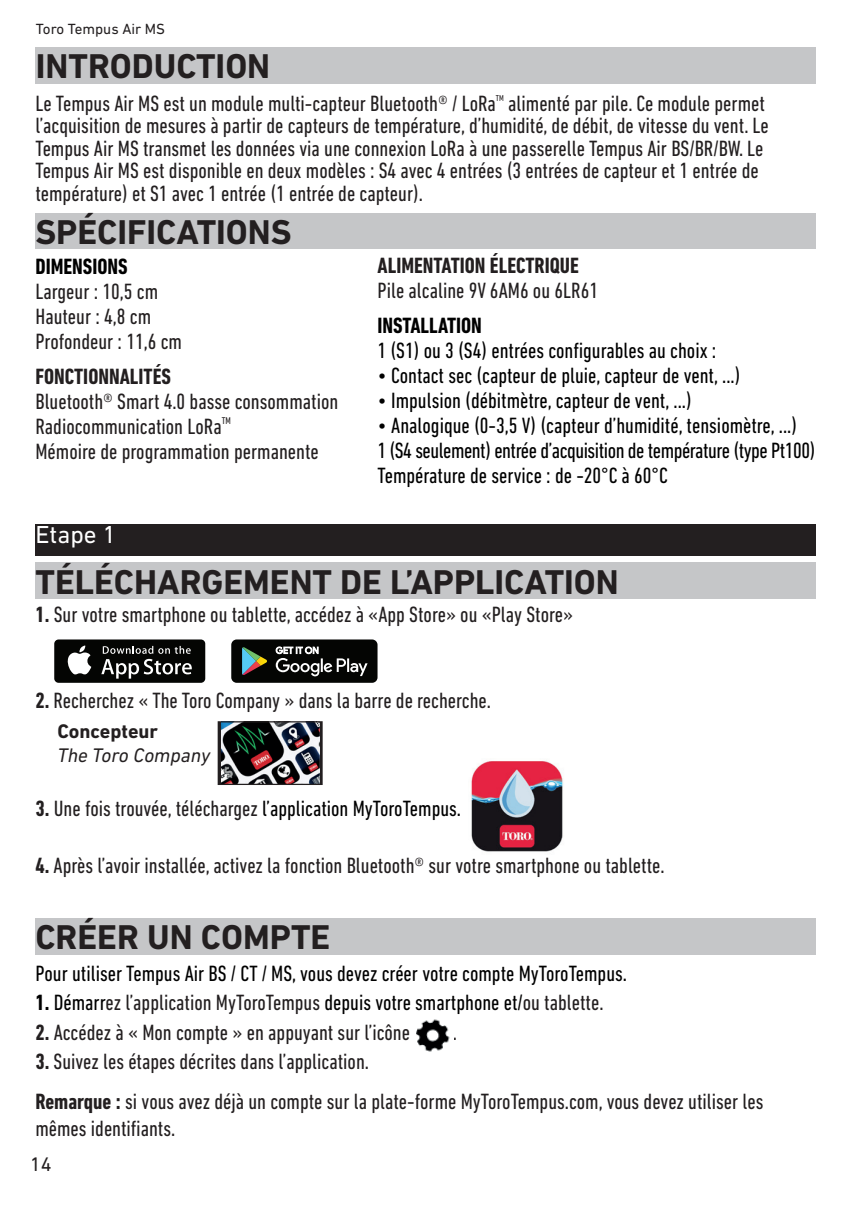
<style>
.page{position:relative;width:851px;height:1205px;background:#fff}
.page>*{position:absolute;margin:0;border:0;box-sizing:border-box;transform-origin:0 0}
.t1{font:700 35px "DIN Next LT Pro";color:#231f20}
.t2{font:25px "DIN Next LT Pro";color:#fff}
.t3{font:condensed 22.5px/22.5px "DIN Next LT Pro";color:#231f20}
.t4{font:condensed 22.5px/25px "DIN Next LT Pro";color:#000}
.t5{font:700 condensed 22.5px "DIN Next LT Pro";color:#231f20}
.t6{font:700 condensed 22.5px "DIN Next LT Pro";color:#000}
.t7{font:italic 20px "DIN Next LT Pro";color:#231f20}
.t8{font:700 20px "DIN Next LT Pro";color:#231f20}
.t9{font:20px "DIN Next LT Pro";color:#231f20}
.t10{font:15px "DIN Next LT Pro";color:#231f20}
.t11{font:condensed 10px "DIN Next LT Pro";color:#231f20}
.t12{font:condensed 8.75px "DIN Next LT Pro";color:#231f20}
.s1{font-weight:700}
.s2{color:#000}
.s3{font-weight:700;color:#000}
</style>
<div class="page">
<div style="left:36px;top:47px;width:779px;height:36px;background:#c5c6c8"></div>
<div style="left:54px;top:639px;width:151px;height:44px;background:#040503;border-radius:4px"></div>
<svg style="left:67px;top:645px;width:24px;height:29px"></svg>
<svg style="left:101px;top:646px;width:91px;height:32px"></svg>
<div style="left:231px;top:639px;width:146px;height:44px;background:#040503;border-radius:5px"></div>
<svg style="left:276px;top:647px;width:91px;height:29px"></svg>
<svg style="left:242px;top:647px;width:25px;height:28px"></svg>
<img style="left:221px;top:723px;width:98px;height:60px">
<div style="left:218px;top:721px;width:104px;height:64px;border:1px solid #231f20"></div>
<img style="left:471px;top:761px;width:92px;height:91px">
<div style="left:35px;top:213px;width:780px;height:35px;background:#c5c6c8"></div>
<div style="left:35px;top:524px;width:780px;height:32px;background:#231f20"></div>
<div style="left:36px;top:562px;width:779px;height:37px;background:#c5c6c8"></div>
<img style="left:417px;top:1019px;width:33px;height:33px">
<div style="left:35px;top:918px;width:780px;height:37px;background:#c5c6c8"></div>
<p class="t10" style="left:36px;top:20px;width:131px">Toro Tempus Air MS</p>
<h1 class="t1" style="left:36px;top:46px;width:236px">INTRODUCTION</h1>
<p class="t3" style="left:35px;top:91px;width:462px">Le Tempus Air MS est un module multi-capteur Bluetooth® / LoRa</p>
<p class="t12" style="left:496px;top:93px;width:9px">TM</p>
<p class="t3" style="left:35px;top:91px;width:734px;text-indent:472px">alimenté par pile. Ce module permet l’acquisition de mesures à partir de capteurs de température, d’humidité, de débit, de vitesse du vent. Le Tempus Air MS transmet les données via une connexion LoRa à une passerelle Tempus Air BS/BR/BW. Le Tempus Air MS est disponible en deux modèles : S4 avec 4 entrées (3 entrées de capteur et 1 entrée de température) et S1 avec 1 entrée (1 entrée de capteur).</p>
<h1 class="t1" style="left:35px;top:211px;width:258px">SPÉCIFICATIONS</h1>
<p class="t6" style="left:35px;top:253px;width:94px">DIMENSIONS</p>
<p class="t3" style="left:35px;top:278px;width:148px;line-height:25px">Largeur : 10,5 cm<br>Hauteur : 4,8 cm<br>Profondeur : 11,6 cm</p>
<p class="t5" style="left:35px;top:363px;width:137px">FONCTIONNALITÉS</p>
<p class="t3" style="left:35px;top:388px;width:304px;line-height:25px">Bluetooth® Smart 4.0 basse consommation<br>Radiocommunication LoRa</p>
<p class="t11" style="left:222px;top:415px;width:11px">TM</p>
<p class="t3" style="left:35px;top:440px;width:285px">Mémoire de programmation permanente</p>
<p class="t5" style="left:377px;top:253px;width:203px">ALIMENTATION ÉLECTRIQUE</p>
<p class="t3" style="left:377px;top:279px;width:222px">Pile alcaline 9V 6AM6 ou 6LR61</p>
<p class="t6" style="left:377px;top:313px;width:106px">INSTALLATION</p>
<p class="t4" style="left:377px;top:338px;width:340px">1 (S1) ou 3 (S4) entrées configurables au choix :</p>
<p class="t4" style="left:377px;top:363px;width:364px">• Contact sec (capteur de pluie, capteur de vent, ...)</p>
<p class="t4" style="left:377px;top:388px;width:315px">• Impulsion (débitmètre, capteur de vent, ...)</p>
<p class="t4" style="left:377px;top:413px;width:439px">• Analogique (0-3,5 V) (capteur d’humidité, tensiomètre, ...)<br>1 (S4 seulement) entrée d’acquisition de température (type Pt100)<br>Température de service : de -20°C à 60°C</p>
<p class="t2" style="left:35px;top:520px;width:82px">Étape 1</p>
<h1 class="t1" style="left:36px;top:561px;width:584px">TÉLÉCHARGEMENT DE L’APPLICATION</h1>
<p class="t3" style="left:35px;top:603px;width:539px"><span class="s1">1.</span> Sur votre smartphone ou tablette, accédez à «App Store» ou «Play Store»</p>
<p class="t3" style="left:35px;top:689px;width:457px"><span class="s1">2.</span> Recherchez « The Toro Company » dans la barre de recherche.</p>
<p class="t8" style="left:57px;top:719px;width:102px">Concepteur</p>
<p class="t7" style="left:57px;top:743px;width:154px">The Toro Company</p>
<p class="t3" style="left:35px;top:796px;width:427px"><span class="s1">3.</span> Une fois trouvée, téléchargez <span class="s2">l’application MyToroTempus.</span></p>
<p class="t3" style="left:35px;top:854px;width:630px"><span class="s1">4.</span> Après l’avoir installée, activez la fonction Bluetooth® sur votre smartphone ou tablette.</p>
<h1 class="t1" style="left:35px;top:917px;width:296px">CRÉER UN COMPTE</h1>
<p class="t4" style="left:35px;top:960px;width:593px">Pour utiliser Tempus Air BS / CT / MS, vous devez créer votre compte MyToroTempus.</p>
<p class="t3" style="left:35px;top:991px;width:569px"><span class="s3">1.</span> <span class="s2">Démarr</span>ez l’application MyToroTempus <span class="s2">depuis votre smartphone et/</span>ou tablette.</p>
<p class="t3" style="left:35px;top:1021px;width:376px"><span class="s1">2.</span> Accédez à « Mon compte » en appuyant sur l’icône</p>
<p class="t3" style="left:453px;top:1021px;width:6px">.</p>
<p class="t3" style="left:35px;top:1050px;width:335px"><span class="s1">3.</span> Suivez les étapes décrites dans l’application.</p>
<p class="t3" style="left:35px;top:1087px;width:729px;line-height:27px"><span class="s1">Remarque :</span> si vous avez déjà un compte sur la plate-forme MyToroTempus.com, vous devez utiliser les mêmes identifiants.</p>
<p class="t9" style="left:30px;top:1152px;width:23px">14</p>
</div>
